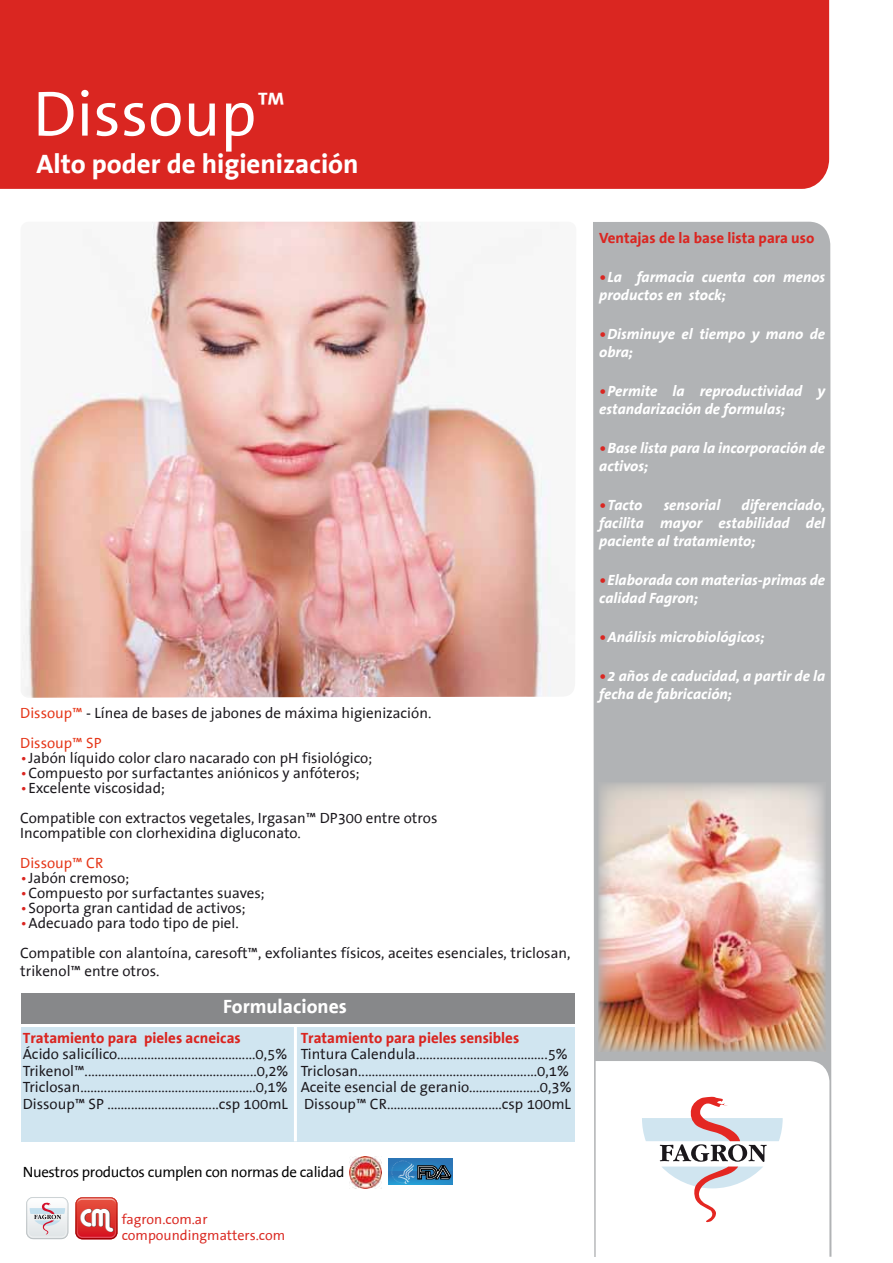
<style>
.page{position:relative;width:893px;height:1263px;background:#fff}
.page>*{position:absolute;margin:0;border:0;box-sizing:border-box;transform-origin:0 0}
.t1{font:64.5px "The Sans Office";color:#fff}
.t2{font:700 27px "The Sans Office";color:#fff}
.t3{font:700 19.5px "The Sans Office";color:#fff}
.t4{font:15px/16.5px "The Sans Office";color:#1a171c}
.t5{font:italic 700 15px/18px "The Sans Office";color:#fff}
.t6{font:700 15px "The Sans Office";color:#da2520}
.t7{font:15px "The Sans Office";letter-spacing:-.025em;color:#000}
.t8{font:700 15px "The Sans Office";color:#da2621}
.t9{font:15px "The Sans Office";color:#e53517}
.t10{font:14.1px/15.1px "The Sans Office";color:#da2821}
.s1{color:#e53517}
.s2{color:#da2621}
.s3{font-family:"Alba Matter";font-size:23.7px;color:#000}
</style>
<div class="page">
<svg style="left:593px;top:222px;width:238px;height:1035px;background:#b4b6b8"></svg>
<div style="left:0;top:0;width:829px;height:189px;background:#da2621"></div>
<svg style="left:596px;top:1061px;width:233px;height:196px"></svg>
<svg style="left:642px;top:1097px;width:141px;height:125px"></svg>
<img style="left:599px;top:782px;width:227px;height:269px">
<div style="left:22px;top:1027px;width:553px;height:114px;background:#d0e5f0"></div>
<div style="left:22px;top:993px;width:553px;height:30px;background:#87888a"></div>
<hr style="left:294px;top:1027px;width:3px;height:114px;background:#fff">
<img style="left:350px;top:1156px;width:31px;height:32px">
<div style="left:389px;top:1158px;width:63px;height:14px;background:#2b75b6"></div>
<svg style="left:389px;top:1172px;width:63px;height:12px"></svg>
<svg style="left:391px;top:1160px;width:60px;height:25px"></svg>
<svg style="left:75px;top:1197px;width:43px;height:42px;background:#db3c38"></svg>
<svg style="left:26px;top:1197px;width:42px;height:42px"></svg>
<img style="left:22px;top:222px;width:530px;height:476px">
<h1 class="t1" style="left:33px;top:81px;width:254px">Dissoup<sup>™</sup></h1>
<h2 class="t2" style="left:37px;top:149px;width:324px">Alto poder de higienización</h2>
<p class="t4" style="left:20px;top:698px;width:413px;line-height:30px"><span class="s1">Dissoup™</span> - Línea de bases de jabones de máxima higienización.<br><span class="s1">Dissoup™ SP</span></p>
<p class="t4" style="left:20px;top:750px;width:353px"><span class="s2">•</span>Jabón líquido color claro nacarado con pH fisiológico;</p>
<p class="t4" style="left:20px;top:765px;width:341px"><span class="s2">•</span>Compuesto por surfactantes aniónicos y anfóteros;</p>
<p class="t4" style="left:20px;top:773px;width:419px;line-height:30px"><span class="s2">•</span>Excelente viscosidad;<br>Compatible con extractos vegetales, Irgasan™ DP300 entre otros</p>
<p class="t4" style="left:20px;top:825px;width:282px">Incompatible con clorhexidina digluconato.</p>
<p class="t9" style="left:20px;top:855px;width:85px">Dissoup™ CR</p>
<p class="t4" style="left:20px;top:870px;width:110px"><span class="s2">•</span>Jabón cremoso;</p>
<p class="t4" style="left:20px;top:885px;width:246px"><span class="s2">•</span>Compuesto por surfactantes suaves;</p>
<p class="t4" style="left:20px;top:900px;width:227px"><span class="s2">•</span>Soporta gran cantidad de activos;</p>
<p class="t4" style="left:20px;top:908px;width:552px;line-height:30px"><span class="s2">•</span>Adecuado para todo tipo de piel.<br>Compatible con alantoína, caresoft™, exfoliantes físicos, aceites esenciales, triclosan,</p>
<p class="t4" style="left:20px;top:963px;width:141px">trikenol™ entre otros.</p>
<h3 class="t3" style="left:223px;top:996px;width:125px">Formulaciones</h3>
<p class="t6" style="left:23px;top:1030px;width:220px">Tratamiento para pieles acneicas</p>
<p class="t4" style="left:23px;top:1046px;width:267px;text-align:justify">Ácido salicílico.........................................0,5% Trikenol™...................................................0,2% Triclosan....................................................0,1% Dissoup™ SP .................................csp 100mL</p>
<p class="t6" style="left:301px;top:1030px;width:220px">Tratamiento para pieles sensibles</p>
<p class="t4" style="left:301px;top:1046px;width:273px">Tintura Calendula.......................................5% Triclosan.....................................................0,1% Aceite esencial de geranio.....................0,3% Dissoup™ CR..................................csp 100mL</p>
<p class="t7" style="left:23px;top:1164px;width:323px">Nuestros productos cumplen con normas de calidad</p>
<p class="t10" style="left:122px;top:1213px;width:165px;text-indent:-42px"><span class="s3">CM</span> fagron.com.ar compoundingmatters.com</p>
<p class="t8" style="left:599px;top:230px;width:217px">Ventajas de la base lista para uso</p>
<p class="t5" style="left:599px;top:268px;width:228px"><span class="s2">•</span>La farmacia cuenta con menos productos en stock;</p>
<p class="t5" style="left:599px;top:325px;width:228px"><span class="s2">•</span>Disminuye el tiempo y mano de obra;</p>
<p class="t5" style="left:599px;top:382px;width:227px"><span class="s2">•</span>Permite la reproductividad y estandarización de formulas;</p>
<p class="t5" style="left:599px;top:439px;width:227px"><span class="s2">•</span>Base lista para la incorporación de activos;</p>
<p class="t5" style="left:599px;top:496px;width:45px"><span class="s2">•</span>Tacto</p>
<p class="t5" style="left:664px;top:496px;width:58px">sensorial</p>
<p class="t5" style="left:599px;top:496px;width:228px;text-align:justify;text-indent:142px">diferenciado, facilita mayor estabilidad del paciente al tratamiento;</p>
<p class="t5" style="left:599px;top:571px;width:228px"><span class="s2">•</span>Elaborada con materias-primas de calidad Fagron;</p>
<p class="t5" style="left:599px;top:628px;width:167px"><span class="s2">•</span>Análisis microbiológicos;</p>
<p class="t5" style="left:599px;top:667px;width:228px"><span class="s2">•</span>2 años de caducidad, a partir de la fecha de fabricación;</p>
</div>
